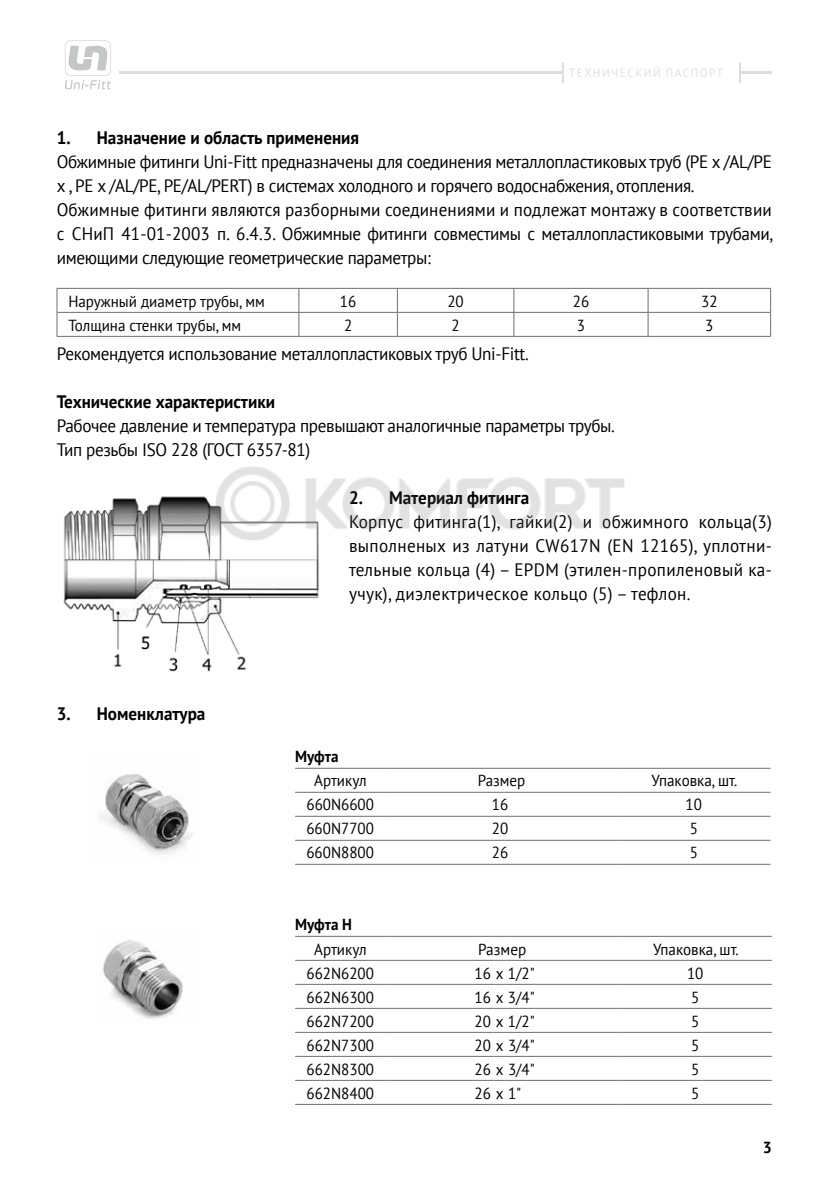
<style>
.page{position:relative;width:840px;height:1191px;background:#fff}
.page>*{position:absolute;margin:0;border:0;box-sizing:border-box;transform-origin:0 0}
.t1{font:18px/24px "PT Sans";letter-spacing:-.02em;color:#000;scale:.95 1}
.t2{font:700 18px "PT Sans";color:#000;scale:.95 1}
.t3{font:16px "PT Sans";color:#000;scale:.94 1}
.t4{font:700 16px "PT Sans";letter-spacing:-.005em;color:#000;scale:.94 1}
.t5{font:16px "PT Sans";color:#000;scale:.95 1}
.t6{font:700 16px "PT Sans";letter-spacing:-.005em;color:#000}
.t7{font:12px "PT Sans";letter-spacing:.13em;color:#dedfe0;scale:.95 1}
</style>
<div class="page">
<hr style="left:57px;top:71px;width:714px;height:3px;background:#dcddde">
<div style="left:562px;top:63px;width:177px;height:20px;background:#fff"></div>
<hr style="left:561px;top:63px;width:2px;height:20px;background:#dcddde">
<hr style="left:738px;top:63px;width:2px;height:20px;background:#dcddde">
<div style="left:57px;top:34px;width:62px;height:62px;background:#fff"></div>
<svg style="left:65px;top:40px;width:46px;height:49px"></svg>
<hr style="left:57px;top:288px;width:242px;height:1px;background:#6d6e71">
<hr style="left:299px;top:288px;width:98px;height:1px;background:#6d6e71">
<hr style="left:397px;top:288px;width:116px;height:1px;background:#6d6e71">
<hr style="left:513px;top:288px;width:134px;height:1px;background:#6d6e71">
<hr style="left:647px;top:288px;width:123px;height:1px;background:#6d6e71">
<hr style="left:57px;top:312px;width:242px;height:1px;background:#6d6e71">
<svg style="left:57px;top:288px;width:1px;height:48px"></svg>
<hr style="left:299px;top:312px;width:98px;height:1px;background:#6d6e71">
<svg style="left:298px;top:288px;width:1px;height:48px"></svg>
<hr style="left:397px;top:312px;width:116px;height:1px;background:#6d6e71">
<svg style="left:397px;top:288px;width:1px;height:48px"></svg>
<hr style="left:513px;top:312px;width:134px;height:1px;background:#6d6e71">
<svg style="left:513px;top:288px;width:1px;height:48px"></svg>
<hr style="left:647px;top:312px;width:123px;height:1px;background:#6d6e71">
<svg style="left:647px;top:288px;width:1px;height:48px"></svg>
<hr style="left:57px;top:336px;width:242px;height:1px;background:#6d6e71">
<hr style="left:299px;top:336px;width:98px;height:1px;background:#6d6e71">
<hr style="left:397px;top:336px;width:116px;height:1px;background:#6d6e71">
<hr style="left:513px;top:336px;width:134px;height:1px;background:#6d6e71">
<hr style="left:647px;top:336px;width:123px;height:1px;background:#6d6e71">
<hr style="left:295px;top:768px;width:91px;height:1px;background:#6d6e71">
<hr style="left:386px;top:768px;width:231px;height:1px;background:#6d6e71">
<hr style="left:617px;top:768px;width:153px;height:1px;background:#6d6e71">
<hr style="left:295px;top:792px;width:91px;height:1px;background:#6d6e71">
<hr style="left:386px;top:792px;width:231px;height:1px;background:#6d6e71">
<hr style="left:617px;top:792px;width:153px;height:1px;background:#6d6e71">
<hr style="left:295px;top:816px;width:91px;height:1px;background:#6d6e71">
<hr style="left:386px;top:816px;width:231px;height:1px;background:#6d6e71">
<hr style="left:617px;top:816px;width:153px;height:1px;background:#6d6e71">
<hr style="left:295px;top:840px;width:91px;height:1px;background:#6d6e71">
<hr style="left:386px;top:840px;width:231px;height:1px;background:#6d6e71">
<hr style="left:617px;top:840px;width:153px;height:1px;background:#6d6e71">
<hr style="left:295px;top:864px;width:91px;height:1px;background:#6d6e71">
<hr style="left:386px;top:864px;width:231px;height:1px;background:#6d6e71">
<hr style="left:617px;top:864px;width:153px;height:1px;background:#6d6e71">
<img style="left:98px;top:774px;width:94px;height:81px">
<hr style="left:295px;top:936px;width:91px;height:1px;background:#6d6e71">
<hr style="left:386px;top:936px;width:107px;height:1px;background:#6d6e71">
<svg style="left:493px;top:936px;width:12px;height:1px"></svg>
<hr style="left:505px;top:936px;width:113px;height:1px;background:#6d6e71">
<hr style="left:618px;top:936px;width:153px;height:1px;background:#6d6e71">
<hr style="left:295px;top:960px;width:91px;height:1px;background:#6d6e71">
<hr style="left:386px;top:960px;width:107px;height:1px;background:#6d6e71">
<svg style="left:493px;top:960px;width:12px;height:1px"></svg>
<hr style="left:505px;top:960px;width:113px;height:1px;background:#6d6e71">
<hr style="left:618px;top:960px;width:153px;height:1px;background:#6d6e71">
<hr style="left:295px;top:984px;width:91px;height:1px;background:#6d6e71">
<hr style="left:386px;top:984px;width:107px;height:1px;background:#6d6e71">
<svg style="left:493px;top:984px;width:12px;height:1px"></svg>
<hr style="left:505px;top:984px;width:113px;height:1px;background:#6d6e71">
<hr style="left:618px;top:984px;width:153px;height:1px;background:#6d6e71">
<hr style="left:295px;top:1008px;width:91px;height:1px;background:#6d6e71">
<hr style="left:386px;top:1008px;width:107px;height:1px;background:#6d6e71">
<svg style="left:493px;top:1008px;width:12px;height:1px"></svg>
<hr style="left:505px;top:1008px;width:113px;height:1px;background:#6d6e71">
<hr style="left:618px;top:1008px;width:153px;height:1px;background:#6d6e71">
<hr style="left:295px;top:1032px;width:91px;height:1px;background:#6d6e71">
<hr style="left:386px;top:1032px;width:107px;height:1px;background:#6d6e71">
<svg style="left:493px;top:1032px;width:12px;height:1px"></svg>
<hr style="left:505px;top:1032px;width:113px;height:1px;background:#6d6e71">
<hr style="left:618px;top:1032px;width:153px;height:1px;background:#6d6e71">
<hr style="left:295px;top:1056px;width:91px;height:1px;background:#6d6e71">
<hr style="left:386px;top:1056px;width:107px;height:1px;background:#6d6e71">
<svg style="left:493px;top:1056px;width:12px;height:1px"></svg>
<hr style="left:505px;top:1056px;width:113px;height:1px;background:#6d6e71">
<hr style="left:618px;top:1056px;width:153px;height:1px;background:#6d6e71">
<hr style="left:295px;top:1080px;width:91px;height:1px;background:#6d6e71">
<hr style="left:386px;top:1080px;width:107px;height:1px;background:#6d6e71">
<svg style="left:493px;top:1080px;width:12px;height:1px"></svg>
<hr style="left:505px;top:1080px;width:113px;height:1px;background:#6d6e71">
<hr style="left:618px;top:1080px;width:153px;height:1px;background:#6d6e71">
<hr style="left:295px;top:1104px;width:91px;height:1px;background:#6d6e71">
<hr style="left:386px;top:1104px;width:107px;height:1px;background:#6d6e71">
<svg style="left:493px;top:1104px;width:12px;height:1px"></svg>
<hr style="left:505px;top:1104px;width:113px;height:1px;background:#6d6e71">
<hr style="left:618px;top:1104px;width:153px;height:1px;background:#6d6e71">
<img style="left:103px;top:940px;width:80px;height:79px">
<img style="left:63px;top:496px;width:256px;height:176px">
<img style="left:210px;top:467px;width:415px;height:82px">
<p class="t7" style="left:568px;top:66px;width:164px">Технический ПАСПОРТ</p>
<p class="t2" style="left:57px;top:126px;width:320px">1. Назначение и область применения</p>
<p class="t1" style="left:57px;top:149px;width:755px">Обжимные фитинги Uni-Fitt предназначены для соединения металлопластиковых труб (PE x /AL/PE x , PE x /AL/PE, PE/AL/PERT) в системах холодного и горячего водоснабжения, отопления.<br>Обжимные фитинги являются разборными соединениями и подлежат монтажу в соответствии с СНиП 41-01-2003 п. 6.4.3. Обжимные фитинги совместимы с металлопластиковыми трубами, имеющими следующие геометрические параметры:</p>
<p class="t3" style="left:68px;top:291px;width:210px">Наружный диаметр трубы, мм</p>
<p class="t3" style="left:340px;top:291px;width:19px">16</p>
<p class="t3" style="left:447px;top:291px;width:19px">20</p>
<p class="t3" style="left:572px;top:291px;width:19px">26</p>
<p class="t3" style="left:700px;top:291px;width:19px">32</p>
<p class="t3" style="left:68px;top:315px;width:185px">Толщина стенки трубы, мм</p>
<p class="t3" style="left:344px;top:315px;width:10px">2</p>
<p class="t3" style="left:451px;top:315px;width:10px">2</p>
<p class="t3" style="left:576px;top:315px;width:10px">3</p>
<p class="t3" style="left:704px;top:315px;width:10px">3</p>
<p class="t1" style="left:57px;top:341px;width:498px">Рекомендуется использование металлопластиковых труб Uni-Fitt.</p>
<p class="t2" style="left:57px;top:390px;width:231px">Технические характеристики</p>
<p class="t1" style="left:57px;top:413px;width:588px">Рабочее давление и температура превышают аналогичные параметры трубы.<br>Тип резьбы ISO 228 (ГОСТ 6357-81)</p>
<p class="t2" style="left:349px;top:486px;width:191px">2. Материал фитинга</p>
<p class="t1" style="left:349px;top:509px;width:446px;text-align:justify">Корпус фитинга(1), гайки(2) и обжимного кольца(3) выполненых из латуни CW617N (EN 12165), уплотни&shy;тельные кольца (4) – EPDM (этилен-пропиленовый ка&shy;учук), диэлектрическое кольцо (5) – тефлон.</p>
<p class="t2" style="left:57px;top:702px;width:158px">3. Номенклатура</p>
<p class="t4" style="left:295px;top:746px;width:48px">Муфта</p>
<p class="t3" style="left:314px;top:770px;width:57px">Артикул</p>
<p class="t3" style="left:477px;top:770px;width:52px">Размер</p>
<p class="t3" style="left:651px;top:770px;width:93px">Упаковка, шт.</p>
<p class="t3" style="left:306px;top:794px;width:73px">660N6600</p>
<p class="t3" style="left:491px;top:794px;width:19px">16</p>
<p class="t3" style="left:685px;top:794px;width:19px">10</p>
<p class="t3" style="left:306px;top:818px;width:73px">660N7700</p>
<p class="t3" style="left:491px;top:818px;width:19px">20</p>
<p class="t3" style="left:689px;top:818px;width:10px">5</p>
<p class="t3" style="left:306px;top:842px;width:73px">660N8800</p>
<p class="t3" style="left:491px;top:842px;width:19px">26</p>
<p class="t3" style="left:689px;top:842px;width:10px">5</p>
<p class="t4" style="left:295px;top:914px;width:60px">Муфта Н</p>
<p class="t3" style="left:314px;top:938px;width:57px">Артикул</p>
<p class="t5" style="left:478px;top:938px;width:52px">Размер</p>
<p class="t3" style="left:652px;top:938px;width:93px">Упаковка, шт.</p>
<p class="t3" style="left:306px;top:962px;width:73px">662N6200</p>
<p class="t3" style="left:474px;top:962px;width:65px">16 x 1/2"</p>
<p class="t3" style="left:686px;top:962px;width:19px">10</p>
<p class="t3" style="left:306px;top:986px;width:73px">662N6300</p>
<p class="t3" style="left:474px;top:986px;width:65px">16 x 3/4"</p>
<p class="t3" style="left:690px;top:986px;width:10px">5</p>
<p class="t3" style="left:306px;top:1010px;width:73px">662N7200</p>
<p class="t3" style="left:474px;top:1010px;width:66px">20 x 1/2"</p>
<p class="t3" style="left:690px;top:1010px;width:10px">5</p>
<p class="t3" style="left:306px;top:1034px;width:73px">662N7300</p>
<p class="t3" style="left:474px;top:1034px;width:66px">20 x 3/4"</p>
<p class="t3" style="left:690px;top:1034px;width:10px">5</p>
<p class="t3" style="left:306px;top:1058px;width:73px">662N8300</p>
<p class="t3" style="left:474px;top:1058px;width:65px">26 x 3/4"</p>
<p class="t3" style="left:690px;top:1058px;width:10px">5</p>
<p class="t3" style="left:306px;top:1082px;width:73px">662N8400</p>
<p class="t3" style="left:474px;top:1082px;width:51px">26 x 1"</p>
<p class="t3" style="left:690px;top:1082px;width:10px">5</p>
<p class="t6" style="left:762px;top:1137px;width:11px">3</p>
</div>
